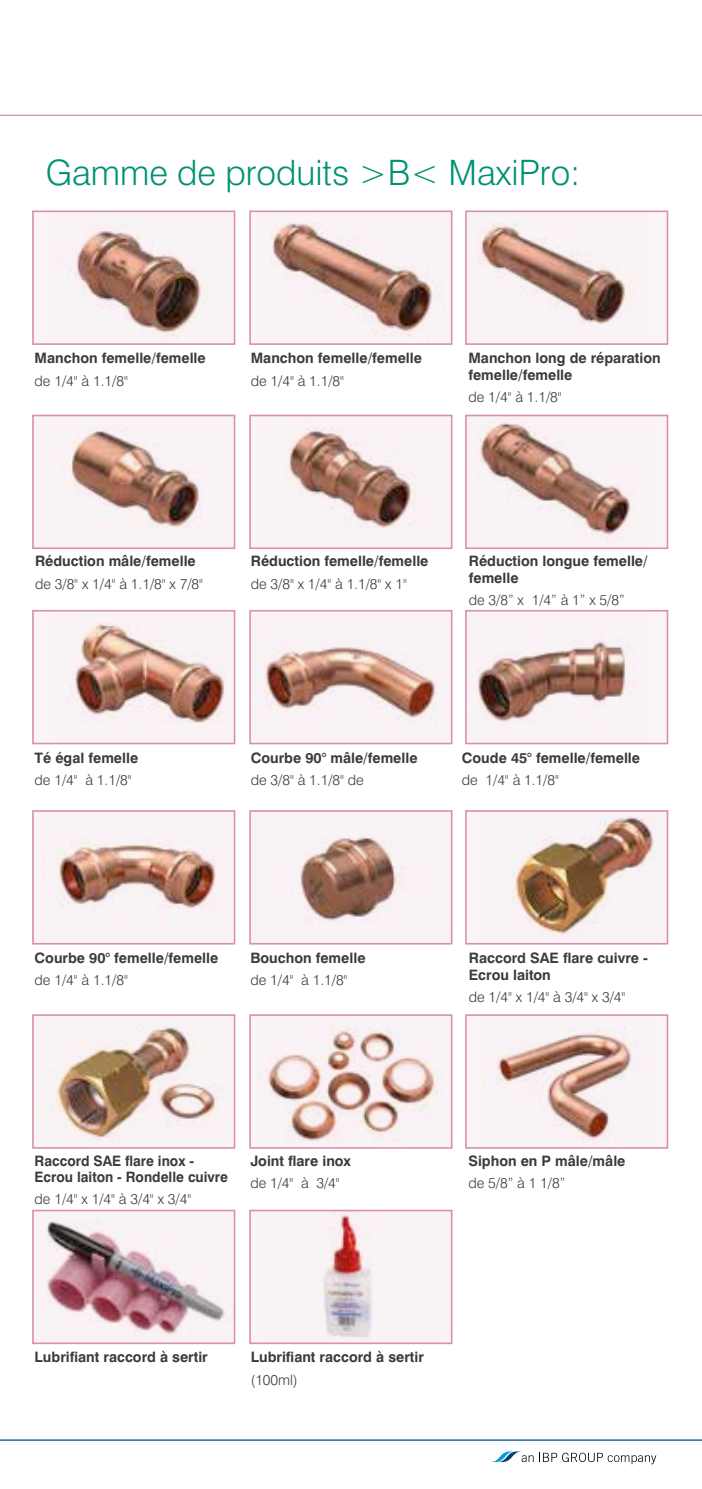
<style>
.page{position:relative;width:702px;height:1489px;background:#fff}
.page>*{position:absolute;margin:0;border:0;box-sizing:border-box;transform-origin:0 0}
.t1{font:300 35px "Swiss 721 BT";color:#009172}
.t2{font:700 14.25px/16.5px "Swiss 721 BT";color:#3b3b3b}
.t3{font:300 14.25px "Swiss 721 BT";color:#3b3b3b}
.t4{font:700 14.25px/16.5px "Swiss 721 BT";color:#3b3b3b;scale:.96 1}
</style>
<div class="page">
<hr style="left:0;top:115px;width:702px;height:1px;background:#d891a8">
<img style="left:36px;top:1017px;width:195px;height:128px">
<div style="left:32px;top:1014px;width:203px;height:134px;border:2px solid #d891a8"></div>
<img style="left:35px;top:1212px;width:197px;height:128px">
<div style="left:32px;top:1209px;width:203px;height:134px;border:2px solid #d891a8"></div>
<div style="left:250px;top:1015px;width:201px;height:132px;background:#fbf4f7"></div>
<img style="left:260px;top:1026px;width:180px;height:116px">
<div style="left:249px;top:1014px;width:203px;height:134px;border:2px solid #d891a8"></div>
<div style="left:466px;top:1015px;width:201px;height:132px;background:#fbf4f7"></div>
<img style="left:481px;top:1028px;width:155px;height:113px">
<div style="left:465px;top:1014px;width:203px;height:134px;border:2px solid #d891a8"></div>
<div style="left:250px;top:1210px;width:201px;height:133px;background:#fbf4f7"></div>
<img style="left:317px;top:1212px;width:57px;height:126px">
<div style="left:249px;top:1209px;width:203px;height:134px;border:2px solid #d891a8"></div>
<div style="left:466px;top:211px;width:201px;height:133px;background:#fbf4f7"></div>
<img style="left:478px;top:222px;width:154px;height:102px">
<div style="left:465px;top:210px;width:203px;height:135px;border:2px solid #d891a8"></div>
<div style="left:33px;top:811px;width:201px;height:132px;background:#fbf4f7"></div>
<img style="left:56px;top:839px;width:160px;height:70px">
<div style="left:32px;top:810px;width:203px;height:134px;border:2px solid #d891a8"></div>
<div style="left:33px;top:610px;width:201px;height:133px;background:#fbf4f7"></div>
<img style="left:70px;top:622px;width:156px;height:102px">
<div style="left:32px;top:610px;width:203px;height:134px;border:2px solid #d891a8"></div>
<img style="left:252px;top:813px;width:197px;height:128px">
<div style="left:249px;top:810px;width:203px;height:134px;border:2px solid #d891a8"></div>
<div style="left:466px;top:415px;width:201px;height:133px;background:#fbf4f7"></div>
<img style="left:479px;top:422px;width:152px;height:116px">
<div style="left:465px;top:414px;width:203px;height:135px;border:2px solid #d891a8"></div>
<img style="left:252px;top:613px;width:197px;height:128px">
<div style="left:249px;top:610px;width:203px;height:134px;border:2px solid #d891a8"></div>
<div style="left:466px;top:811px;width:201px;height:132px;background:#fbf4f7"></div>
<img style="left:511px;top:814px;width:144px;height:121px">
<div style="left:465px;top:810px;width:203px;height:134px;border:2px solid #d891a8"></div>
<div style="left:466px;top:610px;width:201px;height:133px;background:#fbf4f7"></div>
<img style="left:477px;top:637px;width:155px;height:86px">
<div style="left:465px;top:610px;width:203px;height:134px;border:2px solid #d891a8"></div>
<div style="left:33px;top:211px;width:201px;height:133px;background:#fbf4f7"></div>
<img style="left:69px;top:226px;width:138px;height:112px">
<div style="left:32px;top:210px;width:203px;height:135px;border:2px solid #d891a8"></div>
<img style="left:35px;top:417px;width:197px;height:129px">
<div style="left:32px;top:414px;width:203px;height:135px;border:2px solid #d891a8"></div>
<div style="left:250px;top:415px;width:201px;height:133px;background:#fbf4f7"></div>
<img style="left:287px;top:427px;width:129px;height:101px">
<div style="left:249px;top:414px;width:203px;height:135px;border:2px solid #d891a8"></div>
<div style="left:250px;top:211px;width:201px;height:133px;background:#fbf4f7"></div>
<img style="left:271px;top:223px;width:161px;height:115px">
<div style="left:249px;top:210px;width:203px;height:135px;border:2px solid #d891a8"></div>
<hr style="left:0;top:1439px;width:702px;height:1px;background:#004784">
<svg style="left:491px;top:1456px;width:96px;height:7px"></svg>
<svg style="left:539px;top:1452px;width:38px;height:9px"></svg>
<svg style="left:579px;top:1452px;width:7px;height:9px"></svg>
<svg style="left:588px;top:1452px;width:68px;height:11px"></svg>
<svg style="left:491px;top:1451px;width:42px;height:10px"></svg>
<h1 class="t1" style="left:46px;top:152px;width:536px">Gamme de produits &gt;B&lt; MaxiPro:</h1>
<p class="t2" style="left:35px;top:350px;width:173px">Manchon femelle/femelle</p>
<p class="t3" style="left:35px;top:372px;width:95px">de 1/4" à 1.1/8"</p>
<p class="t2" style="left:251px;top:350px;width:173px">Manchon femelle/femelle</p>
<p class="t3" style="left:251px;top:372px;width:95px">de 1/4" à 1.1/8"</p>
<p class="t2" style="left:468px;top:350px;width:194px">Manchon long de réparation femelle/femelle</p>
<p class="t3" style="left:468px;top:388px;width:95px">de 1/4" à 1.1/8"</p>
<p class="t2" style="left:35px;top:553px;width:162px">Réduction mâle/femelle</p>
<p class="t3" style="left:35px;top:574px;width:170px">de 3/8" x 1/4" à 1.1/8" x 7/8"</p>
<p class="t2" style="left:251px;top:553px;width:179px">Réduction femelle/femelle</p>
<p class="t3" style="left:251px;top:574px;width:158px">de 3/8" x 1/4" à 1.1/8" x 1"</p>
<p class="t2" style="left:469px;top:553px;width:180px">Réduction longue femelle/ femelle</p>
<p class="t3" style="left:469px;top:591px;width:157px">de 3/8” x 1/4” à 1” x 5/8”</p>
<p class="t2" style="left:35px;top:749px;width:105px">Té égal femelle</p>
<p class="t3" style="left:35px;top:771px;width:99px">de 1/4" à 1.1/8"</p>
<p class="t2" style="left:251px;top:749px;width:168px">Courbe 90° mâle/femelle</p>
<p class="t3" style="left:251px;top:771px;width:115px">de 3/8" à 1.1/8" de</p>
<p class="t2" style="left:462px;top:749px;width:180px">Coude 45° femelle/femelle</p>
<p class="t3" style="left:462px;top:771px;width:99px">de 1/4" à 1.1/8"</p>
<p class="t2" style="left:35px;top:949px;width:185px">Courbe 90° femelle/femelle</p>
<p class="t3" style="left:35px;top:971px;width:95px">de 1/4" à 1.1/8"</p>
<p class="t2" style="left:250px;top:949px;width:117px">Bouchon femelle</p>
<p class="t3" style="left:250px;top:971px;width:99px">de 1/4" à 1.1/8"</p>
<p class="t2" style="left:469px;top:949px;width:180px">Raccord SAE flare cuivre -<br>Ecrou laiton</p>
<p class="t3" style="left:469px;top:987px;width:158px">de 1/4" x 1/4" à 3/4" x 3/4"</p>
<p class="t4" style="left:35px;top:1152px;width:203px">Raccord SAE flare inox -<br>Ecrou laiton - Rondelle cuivre</p>
<p class="t3" style="left:35px;top:1190px;width:158px">de 1/4" x 1/4" à 3/4" x 3/4"</p>
<p class="t2" style="left:250px;top:1152px;width:102px">Joint flare inox</p>
<p class="t3" style="left:250px;top:1173px;width:91px">de 1/4" à 3/4"</p>
<p class="t2" style="left:468px;top:1152px;width:158px">Siphon en P mâle/mâle</p>
<p class="t3" style="left:468px;top:1173px;width:98px">de 5/8” à 1 1/8”</p>
<p class="t2" style="left:35px;top:1348px;width:175px">Lubrifiant raccord à sertir</p>
<p class="t2" style="left:251px;top:1348px;width:175px">Lubrifiant raccord à sertir</p>
<p class="t3" style="left:251px;top:1370px;width:48px">(100ml)</p>
</div>
